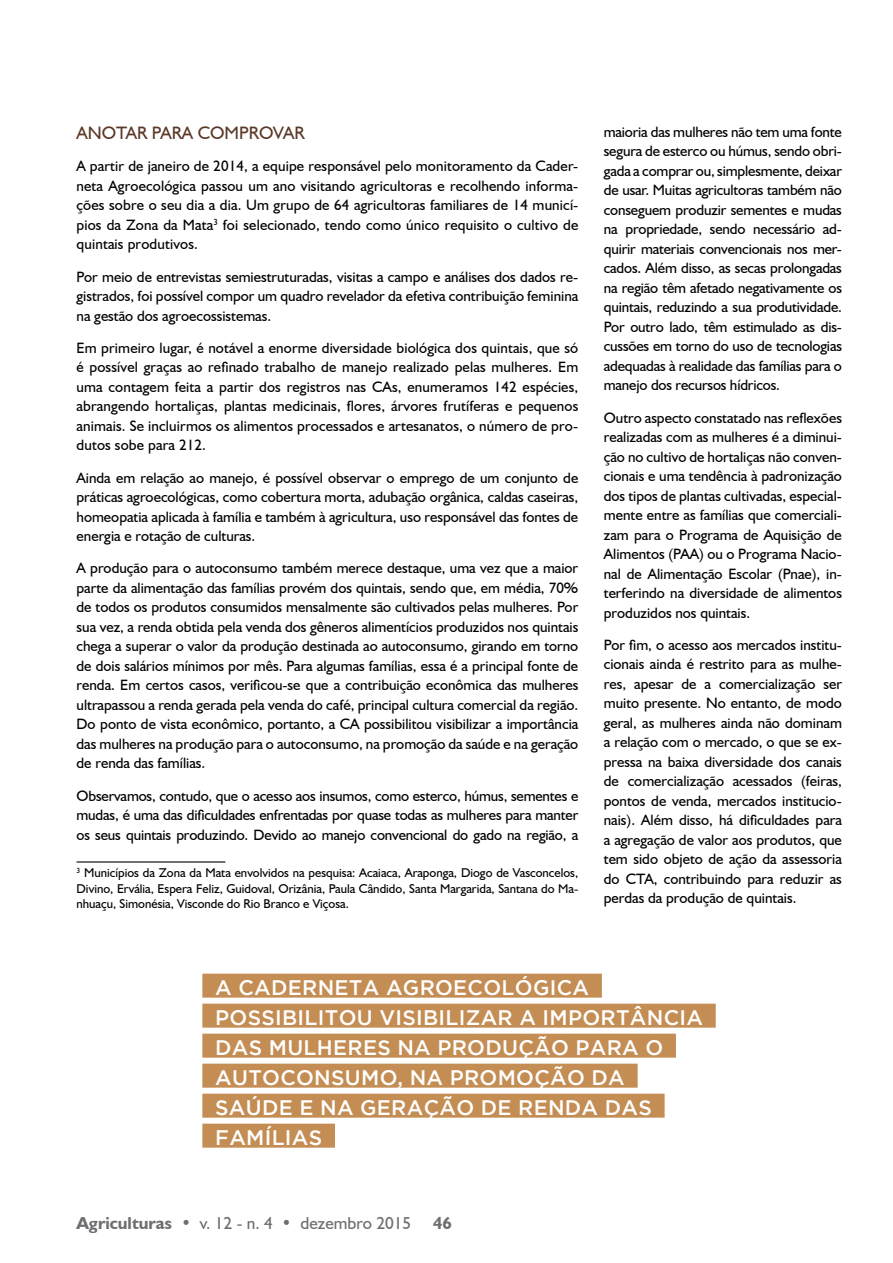
<style>
.page{position:relative;width:893px;height:1263px;background:#fff}
.page>*{position:absolute;margin:0;border:0;box-sizing:border-box;transform-origin:0 0}
.t1{font:500 21px/30px "Gotham";letter-spacing:.015em;color:#fff}
.t2{font:18px "Humanist 521 BT";color:#5b3827}
.t3{font:17.25px "Humanist 521 BT";color:#6d6e71}
.t4{font:700 17.25px "Humanist 521 BT";color:#6d6e71}
.t5{font:15px/19.5px "Humanist 521 BT";color:#000;text-align:justify}
.t6{font:12.75px/15.3px "Humanist 521 BT";color:#000;text-align:justify}
.s1{font-weight:700}
</style>
<div class="page">
<hr style="left:77px;top:861px;width:148px;height:1px;background:#000">
<div style="left:202px;top:974px;width:400px;height:24px;background:#c48d53"></div>
<div style="left:202px;top:1004px;width:514px;height:24px;background:#c48d53"></div>
<div style="left:202px;top:1034px;width:474px;height:24px;background:#c48d53"></div>
<div style="left:202px;top:1064px;width:436px;height:24px;background:#c48d53"></div>
<div style="left:202px;top:1094px;width:463px;height:24px;background:#c48d53"></div>
<div style="left:202px;top:1124px;width:133px;height:24px;background:#c48d53"></div>
<p class="t2" style="left:77px;top:122px;width:24px">Anotar</p>
<p class="t2" style="left:152px;top:122px;width:12px">para</p>
<p class="t2" style="left:198px;top:122px;width:13px">comprovar</p>
<p class="t5" style="left:77px;top:156px;width:503px">A partir de janeiro de 2014, a equipe responsável pelo monitoramento da Cader&shy;neta Agroecológica passou um ano visitando agricultoras e recolhendo informa&shy;ções sobre o seu dia a dia. Um grupo de 64 agricultoras familiares de 14 municí&shy;pios da Zona da Mata<sup>3</sup> foi selecionado, tendo como único requisito o cultivo de quintais produtivos.</p>
<p class="t5" style="left:77px;top:266px;width:503px">Por meio de entrevistas semiestruturadas, visitas a campo e análises dos dados re&shy;gistrados, foi possível compor um quadro revelador da efetiva contribuição feminina na gestão dos agroecossistemas.</p>
<p class="t5" style="left:77px;top:338px;width:503px">Em primeiro lugar, é notável a enorme diversidade biológica dos quintais, que só é possível graças ao refinado trabalho de manejo realizado pelas mulheres. Em uma contagem feita a partir dos registros nas CAs, enumeramos 142 espécies, abrangendo hortaliças, plantas medicinais, flores, árvores frutíferas e pequenos animais. Se incluirmos os alimentos processados e artesanatos, o número de pro&shy;dutos sobe para 212.</p>
<p class="t5" style="left:77px;top:467px;width:503px">Ainda em relação ao manejo, é possível observar o emprego de um conjunto de práticas agroecológicas, como cobertura morta, adubação orgânica, caldas caseiras, homeopatia aplicada à família e também à agricultura, uso responsável das fontes de energia e rotação de culturas.</p>
<p class="t5" style="left:77px;top:558px;width:503px">A produção para o autoconsumo também merece destaque, uma vez que a maior parte da alimentação das famílias provém dos quintais, sendo que, em média, 70% de todos os produtos consumidos mensalmente são cultivados pelas mulheres. Por sua vez, a renda obtida pela venda dos gêneros alimentícios produzidos nos quintais chega a superar o valor da produção destinada ao autoconsumo, girando em torno de dois salários mínimos por mês. Para algumas famílias, essa é a principal fonte de renda. Em certos casos, verificou-se que a contribuição econômica das mulheres ultrapassou a renda gerada pela venda do café, principal cultura comercial da região.<br>Do ponto de vista econômico, portanto, a CA possibilitou visibilizar a importância das mulheres na produção para o autoconsumo, na promoção da saúde e na geração de renda das famílias.</p>
<p class="t5" style="left:77px;top:785px;width:503px">Observamos, contudo, que o acesso aos insumos, como esterco, húmus, sementes e mudas, é uma das dificuldades enfrentadas por quase todas as mulheres para manter os seus quintais produzindo. Devido ao manejo convencional do gado na região, a</p>
<p class="t6" style="left:77px;top:865px;width:503px"><sup>3</sup> Municípios da Zona da Mata envolvidos na pesquisa: Acaiaca, Araponga, Diogo de Vasconcelos, Divino, Ervália, Espera Feliz, Guidoval, Orizânia, Paula Cândido, Santa Margarida, Santana do Ma&shy;nhuaçu, Simonésia, Visconde do Rio Branco e Viçosa.</p>
<p class="t5" style="left:604px;top:122px;width:240px">maioria das mulheres não tem uma fonte segura de esterco ou húmus, sendo obri&shy;gada a comprar ou, simplesmente, deixar de usar. Muitas agricultoras também não conseguem produzir sementes e mudas na propriedade, sendo necessário ad&shy;quirir materiais convencionais nos mer&shy;cados. Além disso, as secas prolongadas na região têm afetado negativamente os quintais, reduzindo a sua produtividade.<br>Por outro lado, têm estimulado as dis&shy;cussões em torno do uso de tecnologias adequadas à realidade das famílias para o manejo dos recursos hídricos.</p>
<p class="t5" style="left:604px;top:407px;width:240px">Outro aspecto constatado nas reflexões realizadas com as mulheres é a diminui&shy;ção no cultivo de hortaliças não conven&shy;cionais e uma tendência à padronização dos tipos de plantas cultivadas, especial&shy;mente entre as famílias que comerciali&shy;zam para o Programa de Aquisição de Alimentos (PAA) ou o Programa Nacio&shy;nal de Alimentação Escolar (Pnae), in&shy;terferindo na diversidade de alimentos produzidos nos quintais.</p>
<p class="t5" style="left:604px;top:635px;width:240px">Por fim, o acesso aos mercados institu&shy;cionais ainda é restrito para as mulhe&shy;res, apesar de a comercialização ser muito presente. No entanto, de modo geral, as mulheres ainda não dominam a relação com o mercado, o que se ex&shy;pressa na baixa diversidade dos canais de comercialização acessados (feiras, pontos de venda, mercados institucio&shy;nais). Além disso, há dificuldades para a agregação de valor aos produtos, que tem sido objeto de ação da assessoria do CTA, contribuindo para reduzir as perdas da produção de quintais.</p>
<h1 class="t1" style="left:215px;top:972px;width:485px">A CADERNETA AGROECOLÓGICA<br>POSSIBILITOU VISIBILIZAR A IMPORTÂNCIA<br>DAS MULHERES NA PRODUÇÃO PARA O<br>AUTOCONSUMO, NA PROMOÇÃO DA<br>SAÚDE E NA GERAÇÃO DE RENDA DAS<br>FAMÍLIAS</h1>
<p class="t3" style="left:77px;top:1213px;width:336px"><span class="s1">Agriculturas</span> • v. 12 - n. 4 • dezembro 2015</p>
<p class="t4" style="left:433px;top:1213px;width:20px">46</p>
</div>
